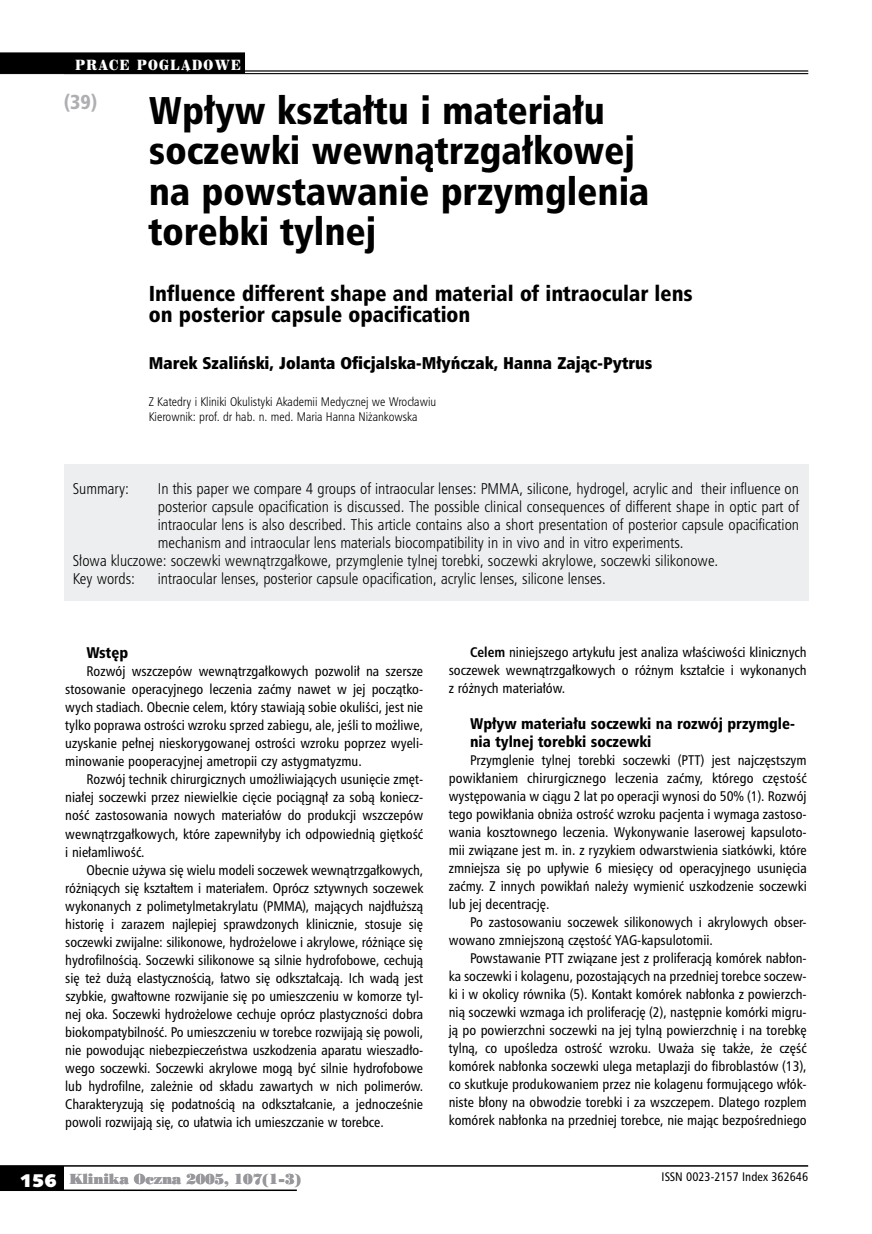
<style>
.page{position:relative;width:872px;height:1234px;background:#fff}
.page>*{position:absolute;margin:0;border:0;box-sizing:border-box;transform-origin:0 0}
.t1{font:37.5px/40.5px "Humnst 777 Blk Cn PL";color:#000}
.t2{font:21px/21px "Humnst 777 Blk Cn PL";color:#000}
.t3{font:19.5px "Humnst 777 Blk Cn PL";color:#aeafb2}
.t4{font:18px "Humanst 531 U Blk PL";color:#fff}
.t5{font:16.5px "Humnst 777 X Blk Cn PL";color:#000}
.t6{font:15px "Humnst 777 Lt Cn PL";color:#000}
.t7{font:15px/18px "Humnst 777 Blk Cn PL";color:#000}
.t8{font:13.5px/18px "Humnst 777 Cn PL";color:#000;text-align:justify}
.t9{font:13.5px "Poster Bodoni PL";letter-spacing:-.015em;color:#98989c}
.t10{font:13.5px "Century 725 Blk PL";letter-spacing:.13em;color:#fff;scale:.8 1}
.t11{font:12px/15px "Humnst 777 Lt Cn PL";color:#000}
.t12{font:12px "Humnst 777 Cn PL";color:#000}
.s1{font-weight:700}
</style>
<div class="page">
<div style="left:0;top:1165px;width:64px;height:24px;background:#000"></div>
<hr style="left:0;top:1164px;width:808px;height:2px;background:#000">
<hr style="left:0;top:1189px;width:297px;height:1px;background:#000">
<hr style="left:0;top:71px;width:808px;height:1px;background:#000">
<hr style="left:0;top:73px;width:808px;height:1px;background:#000">
<div style="left:64px;top:465px;width:744px;height:136px;background:#edeeef"></div>
<div style="left:0;top:52px;width:245px;height:21px;background:#000"></div>
<p class="t10" style="left:75px;top:56px;width:209px">PRACE POGLĄDOWE</p>
<h3 class="t3" style="left:64px;top:89px;width:35px">(39)</h3>
<h1 class="t1" style="left:149px;top:89px;width:502px">Wpływ kształtu i materiału soczewki wewnątrzgałkowej na powstawanie przymglenia torebki tylnej</h1>
<h2 class="t2" style="left:149px;top:282px;width:545px">Influence different shape and material of intraocular lens on posterior capsule opacification</h2>
<p class="t5" style="left:149px;top:352px;width:505px">Ma-rek Sza-liń-ski, Jo-lan-ta Ofi-cjal-ska--Mły-ńczak, Han-na Za-jąc--P-ytrus</p>
<p class="t11" style="left:149px;top:393px;width:289px">Z Katedry i Kliniki Okulistyki Akademii Medycznej we Wrocławiu<br>Kierownik: prof. dr hab. n. med. Maria Hanna Niżankowska</p>
<p class="t6" style="left:73px;top:479px;width:58px">Summary:</p>
<p class="t6" style="left:158px;top:479px;width:642px">In this paper we compare 4 groups of intraocular lenses: PMMA, silicone, hydrogel, acrylic and their influence on</p>
<p class="t6" style="left:158px;top:497px;width:643px">posterior capsule opacification is discussed. The possible clinical consequences of different shape in optic part of</p>
<p class="t6" style="left:158px;top:515px;width:643px">intraocular lens is also described. This article contains also a short presentation of posterior capsule opacification</p>
<p class="t6" style="left:158px;top:533px;width:527px">mechanism and intraocular lens materials biocompatibility in in vivo and in vitro experiments.</p>
<p class="t6" style="left:73px;top:551px;width:647px">Słowa kluczowe: soczewki wewnątrzgałkowe, przymglenie tylnej torebki, soczewki akrylowe, soczewki silikonowe.</p>
<p class="t6" style="left:73px;top:569px;width:64px">Key words:</p>
<p class="t6" style="left:158px;top:569px;width:449px">intraocular lenses, posterior capsule opacification, acrylic lenses, silicone lenses.</p>
<p class="t7" style="left:87px;top:643px;width:43px">Wstęp</p>
<p class="t8" style="left:65px;top:662px;width:359px;text-indent:21px">Rozwój wszczepów wewnątrzgałkowych pozwolił na szersze stosowanie operacyjnego leczenia zaćmy nawet w jej początko&shy;wych stadiach. Obecnie celem, który stawiają sobie okuliści, jest nie tylko poprawa ostrości wzroku sprzed zabiegu, ale, jeśli to możliwe, uzyskanie pełnej nieskorygowanej ostrości wzroku poprzez wyeli&shy;minowanie pooperacyjnej ametropii czy astygmatyzmu.</p>
<p class="t8" style="left:65px;top:770px;width:359px;text-indent:21px">Rozwój technik chirurgicznych umożliwiających usunięcie zmęt&shy;niałej soczewki przez niewielkie cięcie pociągnął za sobą koniecz&shy;ność zastosowania nowych materiałów do produkcji wszczepów wewnątrzgałkowych, które zapewniłyby ich odpowiednią giętkość i niełamliwość.</p>
<p class="t8" style="left:65px;top:860px;width:359px;text-indent:21px">Obecnie używa się wielu modeli soczewek wewnątrzgałkowych, różniących się kształtem i materiałem. Oprócz sztywnych soczewek wykonanych z polimetylmetakrylatu (PMMA), mających najdłuższą historię i zarazem najlepiej sprawdzonych klinicznie, stosuje się soczewki zwijalne: silikonowe, hydrożelowe i akrylowe, różniące się hydrofilnością. Soczewki silikonowe są silnie hydrofobowe, cechują się też dużą elastycznością, łatwo się odkształcają. Ich wadą jest szybkie, gwałtowne rozwijanie się po umieszczeniu w komorze tyl&shy;nej oka. Soczewki hydrożelowe cechuje oprócz plastyczności dobra biokompatybilność. Po umieszczeniu w torebce rozwijają się powoli, nie powodując niebezpieczeństwa uszkodzenia aparatu wieszadło&shy;wego soczewki. Soczewki akrylowe mogą być silnie hydrofobowe lub hydrofilne, zależnie od składu zawartych w nich polimerów.<br>Charakteryzują się podatnością na odkształcanie, a jednocześnie powoli rozwijają się, co ułatwia ich umieszczanie w torebce.</p>
<p class="t8" style="left:449px;top:642px;width:359px;text-indent:21px"><span class="s1">Ce-lem</span> niniejszego artykułu jest analiza właściwości klinicznych soczewek wewnątrzgałkowych o różnym kształcie i wykonanych z różnych materiałów.</p>
<p class="t7" style="left:470px;top:714px;width:326px">Wpływ materiału soczewki na rozwój przymgle&shy;nia tylnej torebki soczewki</p>
<p class="t8" style="left:449px;top:751px;width:359px;text-indent:21px">Przymglenie tylnej torebki soczewki (PTT) jest najczęstszym powikłaniem chirurgicznego leczenia zaćmy, którego częstość występowania w ciągu 2 lat po operacji wynosi do 50% (1). Rozwój tego powikłania obniża ostrość wzroku pacjenta i wymaga zastoso&shy;wania kosztownego leczenia. Wykonywanie laserowej kapsuloto&shy;mii związane jest m. in. z ryzykiem odwarstwienia siatkówki, które zmniejsza się po upływie 6 miesięcy od operacyjnego usunięcia zaćmy. Z innych powikłań należy wymienić uszkodzenie soczewki lub jej decentrację.</p>
<p class="t8" style="left:449px;top:913px;width:358px;text-indent:21px">Po zastosowaniu soczewek silikonowych i akrylowych obser&shy;wowano zmniejszoną częstość YAG-kapsulotomii.</p>
<p class="t8" style="left:449px;top:949px;width:359px;text-indent:21px">Powstawanie PTT związane jest z proliferacją komórek nabłon&shy;ka soczewki i kolagenu, pozostających na przedniej torebce soczew&shy;ki i w okolicy równika (5). Kontakt komórek nabłonka z powierzch&shy;nią soczewki wzmaga ich proliferację (2), następnie komórki migru&shy;ją po powierzchni soczewki na jej tylną powierzchnię i na torebkę tylną, co upośledza ostrość wzroku. Uważa się także, że część komórek nabłonka soczewki ulega metaplazji do fibroblastów (13), co skutkuje produkowaniem przez nie kolagenu formującego włók&shy;niste błony na obwodzie torebki i za wszczepem. Dlatego rozplem komórek nabłonka na przedniej torebce, nie mając bezpośredniego</p>
<h3 class="t4" style="left:20px;top:1168px;width:38px">156</h3>
<p class="t9" style="left:70px;top:1169px;width:233px">Klinika Oczna 2005, 107(1-3)</p>
<p class="t12" style="left:661px;top:1168px;width:148px">ISSN 0023-2157 Index 362646</p>
</div>
